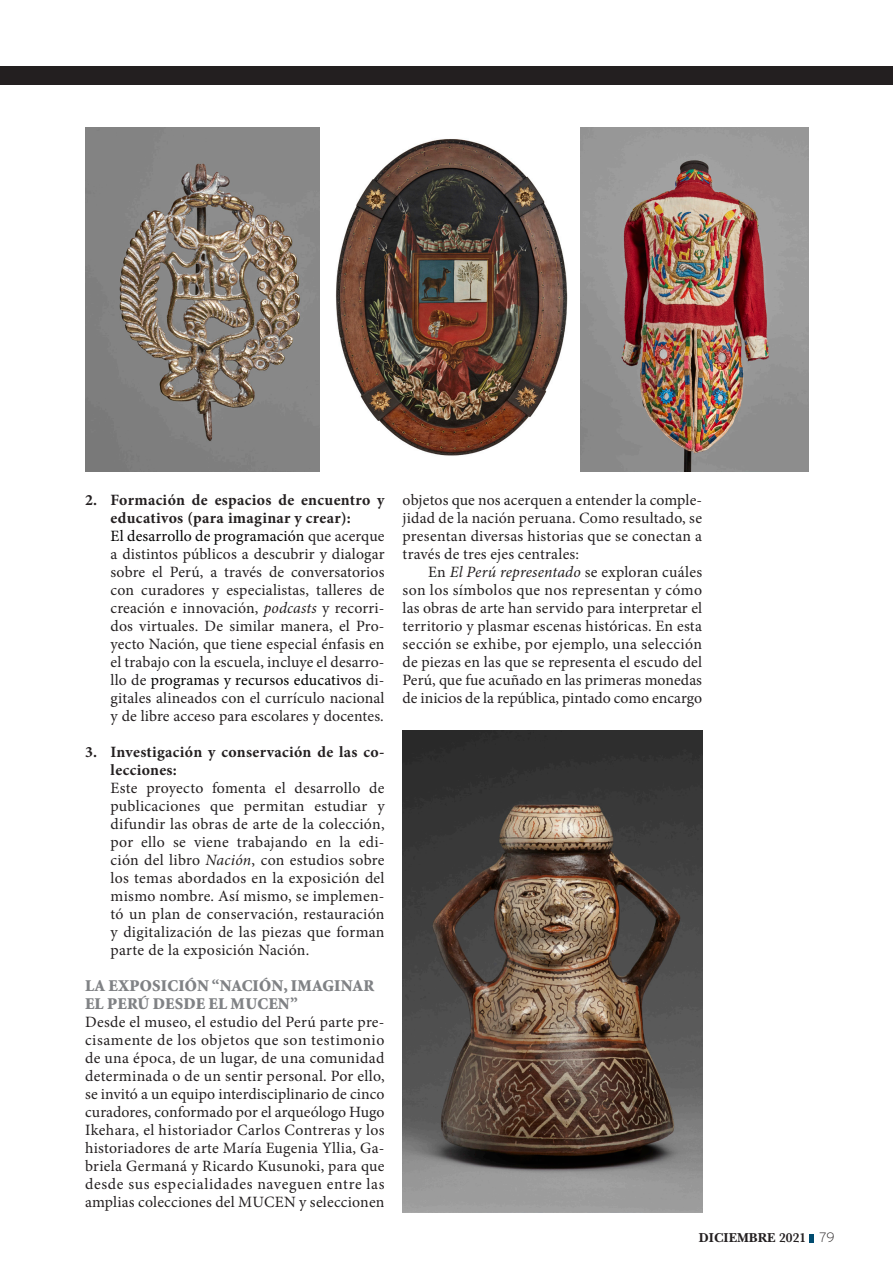
<style>
.page{position:relative;width:893px;height:1276px;background:#fff}
.page>*{position:absolute;margin:0;border:0;box-sizing:border-box;transform-origin:0 0}
.TITULOS_GRISES{font:900 16.5px/18px "Minion Std";letter-spacing:.015em;color:#808285}
.CUERPO_1_SANGRIA{font:15.75px/18px "Minion Pro";letter-spacing:.01em;color:#231f20;text-align:justify}
.CUERPO_SIN_INDENTADO{font:15.75px/18px "Minion Pro";letter-spacing:.015em;color:#231f20;text-align:justify}
.CUERPO_INDENTADO{font:15.75px/18px "Minion Pro";color:#231f20;text-align:justify}
.CUERPO_1_SANGRIA-2{font:700 15.75px/18px "Minion Pro";letter-spacing:.02em;color:#231f20;text-align:center}
.t1{font:13.5px "New Baskerville Bold SC";color:#231f20}
.s1{color:#000}
.s2{font-style:italic}
.s3{font-family:"Baskerville";font-weight:600}
.s4{font-family:"Interstate";font-weight:200}
</style>
<div class="page">
<svg style="left:809px;top:1234px;width:4px;height:8px"></svg>
<div style="left:0;top:67px;width:893px;height:18px;background:#231f20"></div>
<img style="left:85px;top:128px;width:235px;height:343px">
<img style="left:580px;top:128px;width:229px;height:343px">
<img style="left:336px;top:139px;width:232px;height:317px">
<img style="left:403px;top:731px;width:299px;height:481px">
<p class="CUERPO_1_SANGRIA-2" style="left:85px;top:490px;width:301px">2. Formación de espacios de encuentro y educativos (para imaginar y crear):</p>
<p class="CUERPO_1_SANGRIA" style="left:111px;top:527px;width:276px"><span class="s1">El desarrollo de programación</span> que acerque a distintos públicos a descubrir y dialogar sobre el Perú, a través de conversatorios con curadores y especialistas, talleres de creación e innovación, <span class="s2">podcasts</span> y recorri&shy;dos virtuales. De similar manera, el Pro&shy;yecto Nación, que tiene especial énfasis en el trabajo con la escuela, incluye el desarro&shy;llo de <span class="s1">programas y recursos educativos</span> di&shy;gitales alineados con el currículo nacional y de libre acceso para escolares y docentes.</p>
<p class="CUERPO_1_SANGRIA-2" style="left:111px;top:742px;width:276px;text-align:left;text-indent:-26px">3. Investigación y conservación de las co&shy;lecciones:</p>
<p class="CUERPO_1_SANGRIA" style="left:111px;top:779px;width:276px">Este proyecto fomenta el desarrollo de publicaciones que permitan estudiar y difundir las obras de arte de la colección, por ello se viene trabajando en la edi&shy;ción del libro <span class="s2">Nación</span>, con estudios sobre los temas abordados en la exposición del mismo nombre. Así mismo, se implemen&shy;tó un plan de conservación, restauración y digitalización de las piezas que forman parte de la exposición Nación.</p>
<p class="TITULOS_GRISES" style="left:85px;top:977px;width:291px">LA EXPOSICIÓN “NACIÓN, IMAGINAR<br>EL PERÚ DESDE EL MUCEN”</p>
<p class="CUERPO_SIN_INDENTADO" style="left:85px;top:1013px;width:301px">Desde el museo, el estudio del Perú parte pre&shy;cisamente de los objetos que son testimonio de una época, de un lugar, de una comunidad determinada o de un sentir personal. Por ello, se invitó a un equipo interdisciplinario de cinco curadores, conformado por el arqueólogo Hugo Ikehara, el historiador Carlos Contreras y los historiadores de arte María Eugenia Yllia, Ga&shy;briela Germaná y Ricardo Kusunoki, para que desde sus especialidades naveguen entre las amplias colecciones del MUCEN y seleccionen</p>
<p class="CUERPO_SIN_INDENTADO" style="left:403px;top:491px;width:301px">objetos que nos acerquen a entender la comple&shy;jidad de la nación peruana. Como resultado, se presentan diversas historias que se conectan a través de tres ejes centrales:</p>
<p class="CUERPO_INDENTADO" style="left:403px;top:563px;width:301px;text-indent:26px">En <span class="s2">El Perú representado</span> se exploran cuáles son los símbolos que nos representan y cómo las obras de arte han servido para interpretar el territorio y plasmar escenas históricas. En esta sección se exhibe, por ejemplo, una selección de piezas en las que se representa el escudo del Perú, que fue acuñado en las primeras monedas de inicios de la república, pintado como encargo</p>
<p class="t1" style="left:699px;top:1230px;width:137px">DICIEMBRE <span class="s3">2021</span> <span class="s4">79</span></p>
</div>
